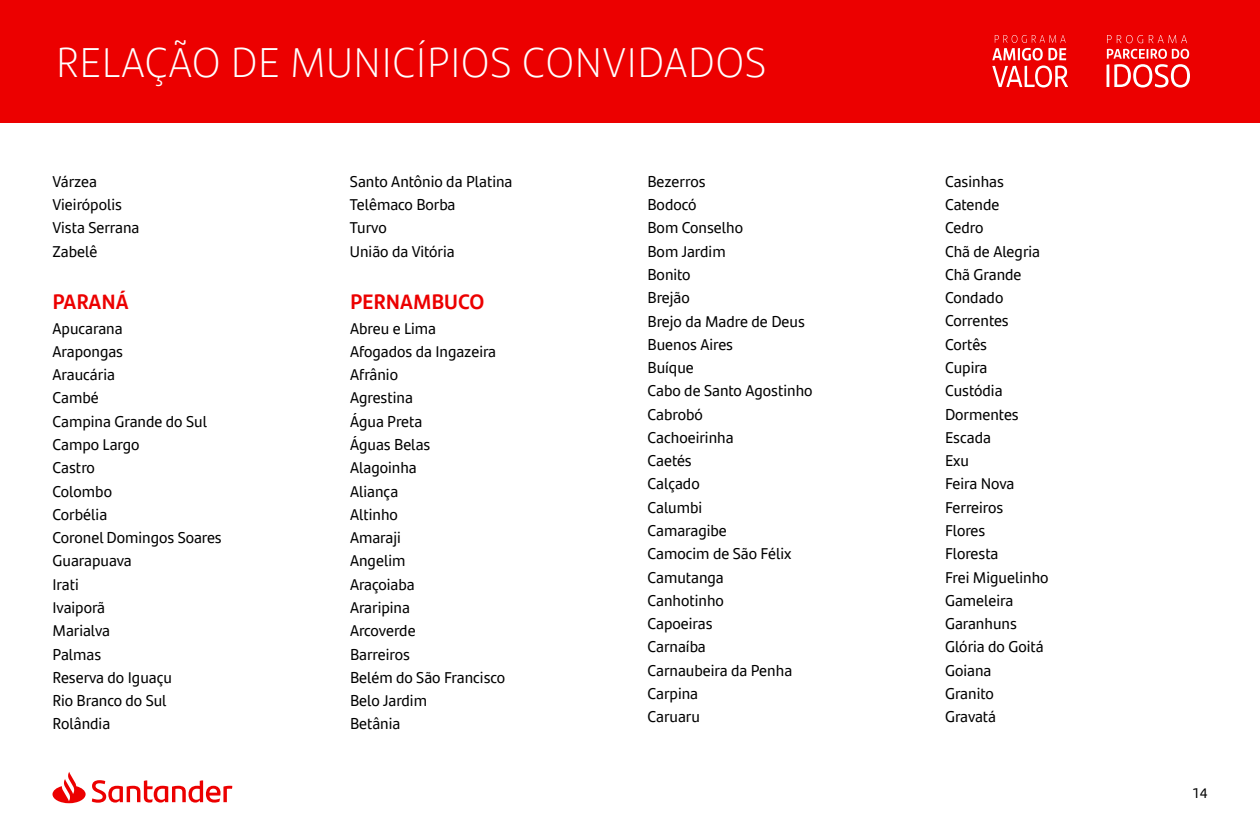
<style>
.page{position:relative;width:1260px;height:840px;background:#fff}
.page>*{position:absolute;margin:0;border:0;box-sizing:border-box;transform-origin:0 0}
.t1{font:300 42px "Santander Text";letter-spacing:.02em;color:#fff}
.t2{font:700 21px "Santander Text";color:#ec0000}
.t3{font:15.75px/23.3px "Santander Text";color:#000}
.t4{font:14px "Santander Text";color:#000}
</style>
<div class="page">
<div style="left:0;top:0;width:1260px;height:122px;background:#ec0000"></div>
<svg style="left:52px;top:772px;width:180px;height:31px"></svg>
<svg style="left:1107px;top:35px;width:36px;height:8px"></svg>
<svg style="left:1149px;top:35px;width:38px;height:8px"></svg>
<svg style="left:1107px;top:49px;width:83px;height:39px"></svg>
<svg style="left:992px;top:35px;width:76px;height:52px"></svg>
<h1 class="t1" style="left:56px;top:31px;width:712px">RELAÇÃO DE MUNICÍPIOS CONVIDADOS</h1>
<p class="t3" style="left:52px;top:169px;width:88px">Várzea<br>Vieirópolis<br>Vista Serrana<br>Zabelê</p>
<h2 class="t2" style="left:52px;top:286px;width:78px">PARANÁ</h2>
<p class="t3" style="left:52px;top:316px;width:171px">Apucarana<br>Arapongas<br>Araucária<br>Cambé<br>Campina Grande do Sul<br>Campo Largo<br>Castro<br>Colombo<br>Corbélia<br>Coronel Domingos Soares<br>Guarapuava<br>Irati<br>Ivaiporã<br>Marialva<br>Palmas<br>Reserva do Iguaçu<br>Rio Branco do Sul<br>Rolândia</p>
<p class="t3" style="left:350px;top:169px;width:164px">Santo Antônio da Platina<br>Telêmaco Borba<br>Turvo<br>União da Vitória</p>
<h2 class="t2" style="left:350px;top:286px;width:136px">PERNAMBUCO</h2>
<p class="t3" style="left:350px;top:316px;width:157px">Abreu e Lima<br>Afogados da Ingazeira<br>Afrânio<br>Agrestina<br>Água Preta<br>Águas Belas<br>Alagoinha<br>Aliança<br>Altinho<br>Amaraji<br>Angelim<br>Araçoiaba<br>Araripina<br>Arcoverde<br>Barreiros<br>Belém do São Francisco<br>Belo Jardim<br>Betânia</p>
<p class="t3" style="left:648px;top:169px;width:167px">Bezerros<br>Bodocó<br>Bom Conselho<br>Bom Jardim<br>Bonito<br>Brejão<br>Brejo da Madre de Deus<br>Buenos Aires<br>Buíque<br>Cabo de Santo Agostinho<br>Cabrobó<br>Cachoeirinha<br>Caetés<br>Calçado<br>Calumbi<br>Camaragibe<br>Camocim de São Félix<br>Camutanga<br>Canhotinho<br>Capoeiras<br>Carnaíba<br>Carnaubeira da Penha<br>Carpina<br>Caruaru</p>
<p class="t3" style="left:945px;top:169px;width:105px">Casinhas<br>Catende<br>Cedro<br>Chã de Alegria<br>Chã Grande<br>Condado<br>Correntes<br>Cortês<br>Cupira<br>Custódia<br>Dormentes<br>Escada<br>Exu<br>Feira Nova<br>Ferreiros<br>Flores<br>Floresta<br>Frei Miguelinho<br>Gameleira<br>Garanhuns<br>Glória do Goitá<br>Goiana<br>Granito<br>Gravatá</p>
<p class="t4" style="left:1192px;top:783px;width:17px">14</p>
</div>
